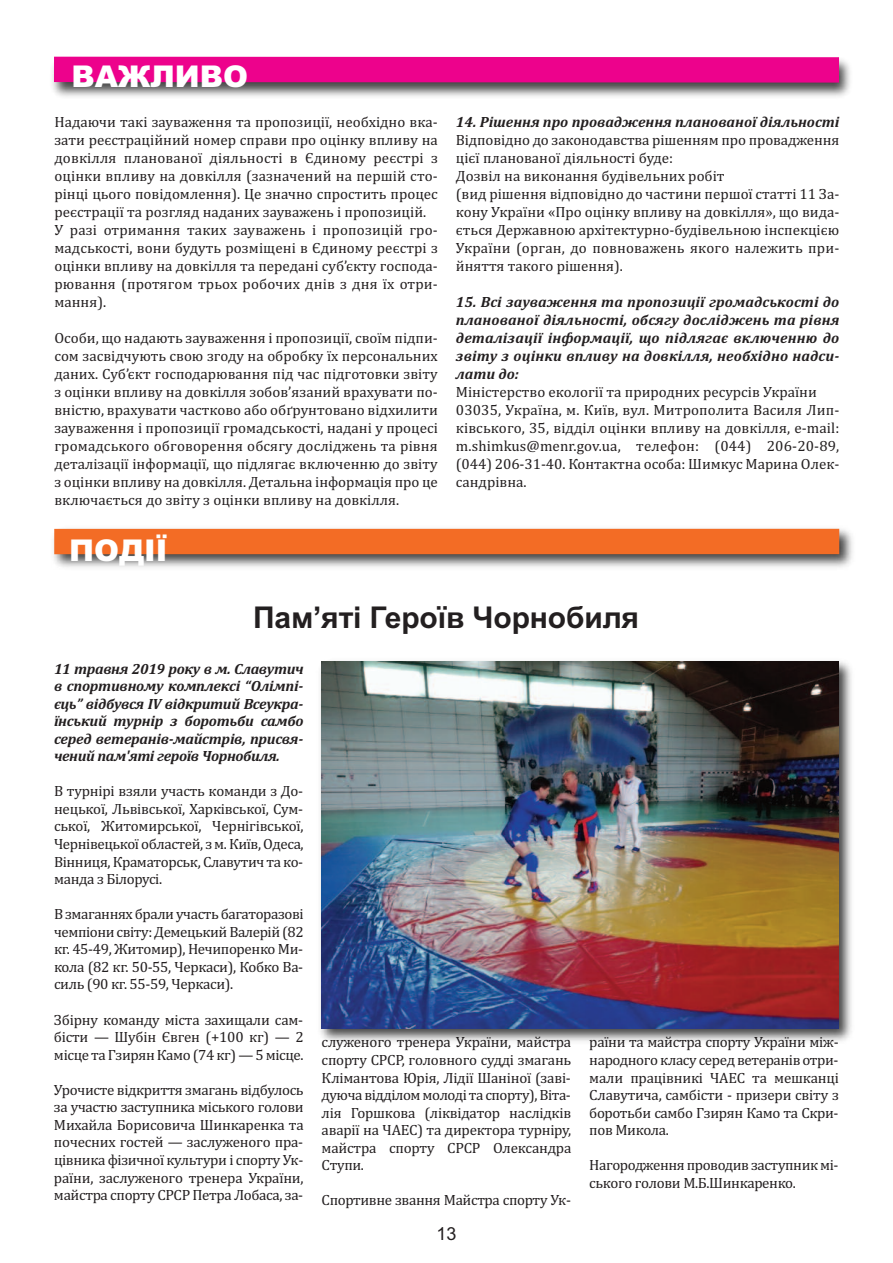
<style>
.page{position:relative;width:893px;height:1263px;background:#fff}
.page>*{position:absolute;margin:0;border:0;box-sizing:border-box;transform-origin:0 0}
.t1{font:700 30px "Arial";letter-spacing:-.005em;color:#231f20}
.t2{font:900 30px "Arial";color:#fff}
.t3{font:18px "Arial";color:#231f20}
.t4{font:15px/18px "Cambria";color:#231f20;text-align:justify}
.t5{font:italic 700 15px/17.5px "Cambria";color:#231f20;text-align:justify}
.t6{font:15px/17.5px "Cambria";letter-spacing:-.03em;color:#231f20}
.t7{font:15px "Cambria";letter-spacing:-.025em;color:#231f20}
</style>
<div class="page">
<img style="left:52px;top:56px;width:798px;height:41px">
<div style="left:54px;top:57px;width:785px;height:26px;background:#ed028c"></div>
<img style="left:53px;top:528px;width:800px;height:39px">
<div style="left:54px;top:529px;width:785px;height:25px;background:#f36c25"></div>
<img style="left:320px;top:661px;width:532px;height:381px">
<img style="left:321px;top:662px;width:518px;height:366px">
<h1 class="t2" style="left:71px;top:59px;width:178px">ВАЖЛИВО</h1>
<p class="t4" style="left:54px;top:112px;width:385px;text-align:left">Надаючи такі зауваження та пропозиції, необхідно вка&shy;зати реєстраційний номер справи про оцінку впливу на довкілля планованої діяльності в Єдиному реєстрі з оцінки впливу на довкілля (зазначений на першій сто&shy;рінці цього повідомлення). Це значно спростить процес реєстрації та розгляд наданих зауважень і пропозицій.<br>У разі отримання таких зауважень і пропозицій гро&shy;мадськості, вони будуть розміщені в Єдиному реєстрі з оцінки впливу на довкілля та передані суб’єкту господа&shy;рювання (протягом трьох робочих днів з дня їх отри&shy;мання).</p>
<p class="t4" style="left:54px;top:328px;width:385px">Особи, що надають зауваження і пропозиції, своїм підпи&shy;сом засвідчують свою згоду на обробку їх персональних даних. Суб’єкт господарювання під час підготовки звіту з оцінки впливу на довкілля зобов’язаний врахувати по&shy;вністю, врахувати частково або обґрунтовано відхилити зауваження і пропозиції громадськості, надані у процесі громадського обговорення обсягу досліджень та рівня деталізації інформації, що підлягає включенню до звіту з оцінки впливу на довкілля. Детальна інформація про це включається до звіту з оцінки впливу на довкілля.</p>
<h1 class="t2" style="left:69px;top:533px;width:100px">ПОДІЇ</h1>
<p class="t5" style="left:456px;top:113px;width:385px">14. Рішення про провадження планованої діяльності</p>
<p class="t4" style="left:456px;top:130px;width:385px;text-align:left">Відповідно до законодавства рішенням про провадження цієї планованої діяльності буде:<br>Дозвіл на виконання будівельних робіт<br>(вид рішення відповідно до частини першої статті 11 За&shy;кону України «Про оцінку впливу на довкілля», що вида&shy;ється Державною архітектурно-будівельною інспекцією України (орган, до повноважень якого належить при&shy;йняття такого рішення).</p>
<p class="t5" style="left:456px;top:292px;width:385px;line-height:18px">15. Всі зауваження та пропозиції громадськості до планованої діяльності, обсягу досліджень та рівня деталізації інформації, що підлягає включенню до звіту з оцінки впливу на довкілля, необхідно надси&shy;лати до:</p>
<p class="t4" style="left:456px;top:382px;width:385px;text-align:left">Міністерство екології та природних ресурсів України 03035, Україна, м. Київ, вул. Митрополита Василя Лип&shy;ківського, 35, відділ оцінки впливу на довкілля, е-mail: m.shimkus@menr.gov.ua, телефон: (044) 206-20-89, (044) 206-31-40. Контактна особа: Шимкус Марина Олек&shy;сандрівна.</p>
<h1 class="t1" style="left:253px;top:600px;width:387px">Пам’яті Героїв Чорнобиля</h1>
<p class="t5" style="left:54px;top:659px;width:251px">11 травня 2019 року в м. Славутич в спортивному комплексі “Олімпі&shy;єць” відбувся IV відкритий Всеукра&shy;їнський турнір з боротьби самбо серед ветеранів-майстрів, присвя&shy;чений пам'яті героїв Чорнобиля.</p>
<p class="t4" style="left:54px;top:782px;width:251px;line-height:17.5px">В турнірі взяли участь команди з До&shy;нецької, Львівської, Харківської, Сум&shy;ської, Житомирської, Чернігівської, Чернівецької областей, з м. Київ, Одеса, Вінниця, Краматорськ, Славутич та ко&shy;манда з Білорусі.</p>
<p class="t4" style="left:54px;top:905px;width:251px;line-height:17.5px">В змаганнях брали участь багаторазові чемпіони світу: Демецький Валерій (82 кг. 45-49, Житомир), Нечипоренко Ми&shy;кола (82 кг. 50-55, Черкаси), Кобко Ва&shy;силь (90 кг. 55-59, Черкаси).</p>
<p class="t4" style="left:54px;top:1010px;width:251px;line-height:17.5px">Збірну команду міста захищали сам&shy;бісти — Шубін Євген (+100 кг) — 2 місце та Гзирян Камо (74 кг) — 5 місце.</p>
<p class="t4" style="left:54px;top:1081px;width:251px;line-height:17.5px">Урочисте відкриття змагань відбулось за участю заступника міського голови Михайла Борисовича Шинкаренка та почесних гостей — заслуженого пра&shy;цівника фізичної культури і спорту Ук&shy;раїни, заслуженого тренера України, майстра спорту СРСР Петра Лобаса, за-</p>
<p class="t4" style="left:322px;top:1033px;width:251px;line-height:17.5px">служеного тренера України, майстра спорту СРСР, головного судді змагань Клімантова Юрія, Лідії Шаніної (заві&shy;дуюча відділом молоді та спорту), Віта&shy;лія Горшкова (ліквідатор наслідків аварії на ЧАЕС) та директора турніру, майстра спорту СРСР Олександра Ступи.</p>
<p class="t7" style="left:322px;top:1191px;width:251px">Спортивне звання Майстра спорту Ук-</p>
<p class="t3" style="left:436px;top:1223px;width:22px">13</p>
<p class="t4" style="left:589px;top:1033px;width:251px;line-height:17.5px">раїни та майстра спорту України між&shy;народного класу серед ветеранів отри&shy;мали працівникі ЧАЕС та мешканці Славутича, самбісти - призери світу з боротьби самбо Гзирян Камо та Скри&shy;пов Микола.</p>
<p class="t6" style="left:589px;top:1156px;width:251px">Нагородження проводив заступник мі&shy;ського голови М.Б.Шинкаренко.</p>
</div>
